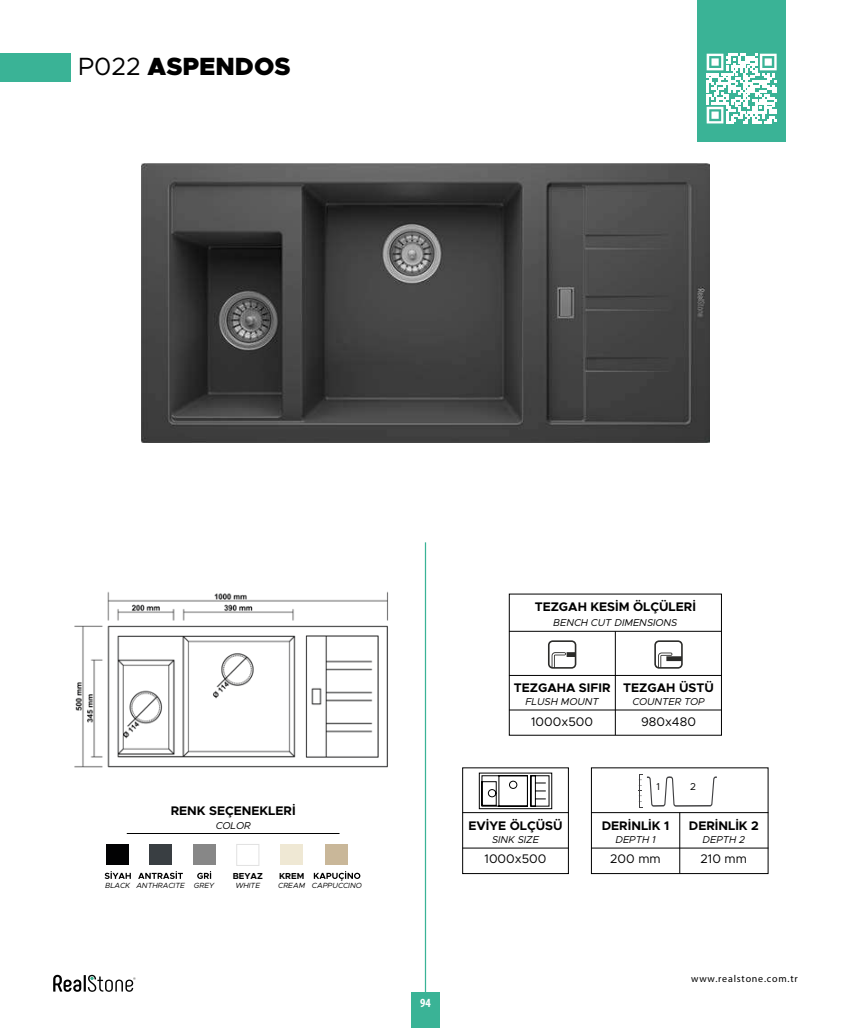
<style>
.page{position:relative;width:851px;height:1028px;background:#fff}
.page>*{position:absolute;margin:0;border:0;box-sizing:border-box;transform-origin:0 0}
.t1{font:900 25px "Metropolis";color:#000}
.t2{font:700 12.5px "Metropolis";color:#000}
.t3{font:12.5px "Metropolis";color:#000}
.t4{font:700 condensed 12.5px "Myriad Pro";color:#fff}
.t5{font:italic 10px "Metropolis";color:#000}
.t6{font:10px "Myriad Pro";letter-spacing:.08em;color:#000}
.t7{font:10px "Metropolis";color:#000}
.t8{font:700 8.75px "Metropolis";color:#000}
.t9{font:italic 7.5px "Metropolis";color:#000}
.s1{font-weight:400}
</style>
<div class="page">
<svg style="left:53px;top:974px;width:82px;height:17px"></svg>
<div style="left:411px;top:992px;width:28px;height:36px;background:#3ab396"></div>
<div style="left:0;top:53px;width:71px;height:28px;background:#3ab396"></div>
<hr style="left:425px;top:542px;width:1px;height:450px;background:#3ab396">
<svg style="left:105px;top:871px;width:26px;height:8px"></svg>
<svg style="left:138px;top:871px;width:45px;height:8px"></svg>
<svg style="left:197px;top:871px;width:14px;height:8px"></svg>
<div style="left:280px;top:844px;width:23px;height:21px;background:#efe8d4"></div>
<div style="left:236px;top:844px;width:23px;height:22px;background:#fff;border:1px solid #e1e1e1"></div>
<div style="left:193px;top:844px;width:22px;height:21px;background:#878787"></div>
<div style="left:149px;top:844px;width:23px;height:21px;background:#393e42"></div>
<div style="left:107px;top:844px;width:22px;height:21px;background:#020203"></div>
<svg style="left:314px;top:871px;width:46px;height:9px"></svg>
<div style="left:326px;top:844px;width:22px;height:21px;background:#c9b799"></div>
<hr style="left:127px;top:833px;width:212px;height:1px;background:#000">
<hr style="left:615px;top:631px;width:1px;height:104px;background:#000">
<hr style="left:509px;top:709px;width:212px;height:1px;background:#000">
<hr style="left:509px;top:675px;width:212px;height:1px;background:#000">
<hr style="left:509px;top:631px;width:212px;height:1px;background:#000">
<svg style="left:654px;top:640px;width:28px;height:28px"></svg>
<svg style="left:548px;top:640px;width:28px;height:28px"></svg>
<img style="left:74px;top:591px;width:314px;height:177px">
<img style="left:142px;top:163px;width:567px;height:280px">
<hr style="left:462px;top:848px;width:106px;height:1px;background:#000">
<hr style="left:462px;top:812px;width:106px;height:1px;background:#000">
<div style="left:462px;top:767px;width:106px;height:107px;border:1px solid #000"></div>
<hr style="left:679px;top:812px;width:1px;height:61px;background:#000">
<div style="left:591px;top:767px;width:177px;height:107px;border:1px solid #000"></div>
<hr style="left:591px;top:848px;width:177px;height:1px;background:#000">
<hr style="left:591px;top:812px;width:177px;height:1px;background:#000">
<svg style="left:478px;top:772px;width:74px;height:37px"></svg>
<svg style="left:638px;top:774px;width:78px;height:33px"></svg>
<div style="left:697px;top:0;width:88px;height:142px;background:#3ab396"></div>
<svg style="left:706px;top:54px;width:70px;height:70px"></svg>
<h1 class="t1" style="left:78px;top:50px;width:214px"><span class="s1">P022</span> ASPENDOS</h1>
<p class="t2" style="left:171px;top:802px;width:126px">RENK SEÇENEKLERİ</p>
<p class="t5" style="left:216px;top:819px;width:36px">COLOR</p>
<p class="t9" style="left:105px;top:880px;width:110px">BLACK ANTHRACITE GREY</p>
<p class="t8" style="left:233px;top:870px;width:32px">BEYAZ</p>
<p class="t9" style="left:235px;top:880px;width:26px">WHITE</p>
<p class="t8" style="left:279px;top:870px;width:27px">KREM</p>
<p class="t9" style="left:278px;top:880px;width:85px">CREAM CAPPUCCINO</p>
<p class="t2" style="left:534px;top:599px;width:163px">TEZGAH KESİM ÖLÇÜLERİ</p>
<p class="t5" style="left:553px;top:616px;width:126px">BENCH CUT DIMENSIONS</p>
<p class="t2" style="left:513px;top:680px;width:98px">TEZGAHA SIFIR</p>
<p class="t3" style="left:531px;top:714px;width:63px">1000x500</p>
<p class="t5" style="left:525px;top:695px;width:75px">FLUSH MOUNT</p>
<p class="t2" style="left:623px;top:680px;width:92px">TEZGAH ÜSTÜ</p>
<p class="t3" style="left:641px;top:714px;width:56px">980x480</p>
<p class="t5" style="left:632px;top:695px;width:74px">COUNTER TOP</p>
<p class="t7" style="left:656px;top:780px;width:5px">1</p>
<p class="t7" style="left:690px;top:780px;width:7px">2</p>
<p class="t2" style="left:468px;top:817px;width:96px">EVİYE ÖLÇÜSÜ</p>
<p class="t3" style="left:484px;top:851px;width:63px">1000x500</p>
<p class="t5" style="left:492px;top:833px;width:48px">SINK SIZE</p>
<p class="t2" style="left:601px;top:817px;width:69px">DERİNLİK 1</p>
<p class="t3" style="left:610px;top:851px;width:52px">200 mm</p>
<p class="t2" style="left:688px;top:817px;width:71px">DERİNLİK 2</p>
<p class="t3" style="left:700px;top:851px;width:48px">210 mm</p>
<p class="t5" style="left:615px;top:833px;width:42px">DEPTH 1</p>
<p class="t5" style="left:702px;top:833px;width:44px">DEPTH 2</p>
<p class="t4" style="left:420px;top:995px;width:12px">94</p>
<p class="t6" style="left:691px;top:972px;width:108px">www.realstone.com.tr</p>
</div>
